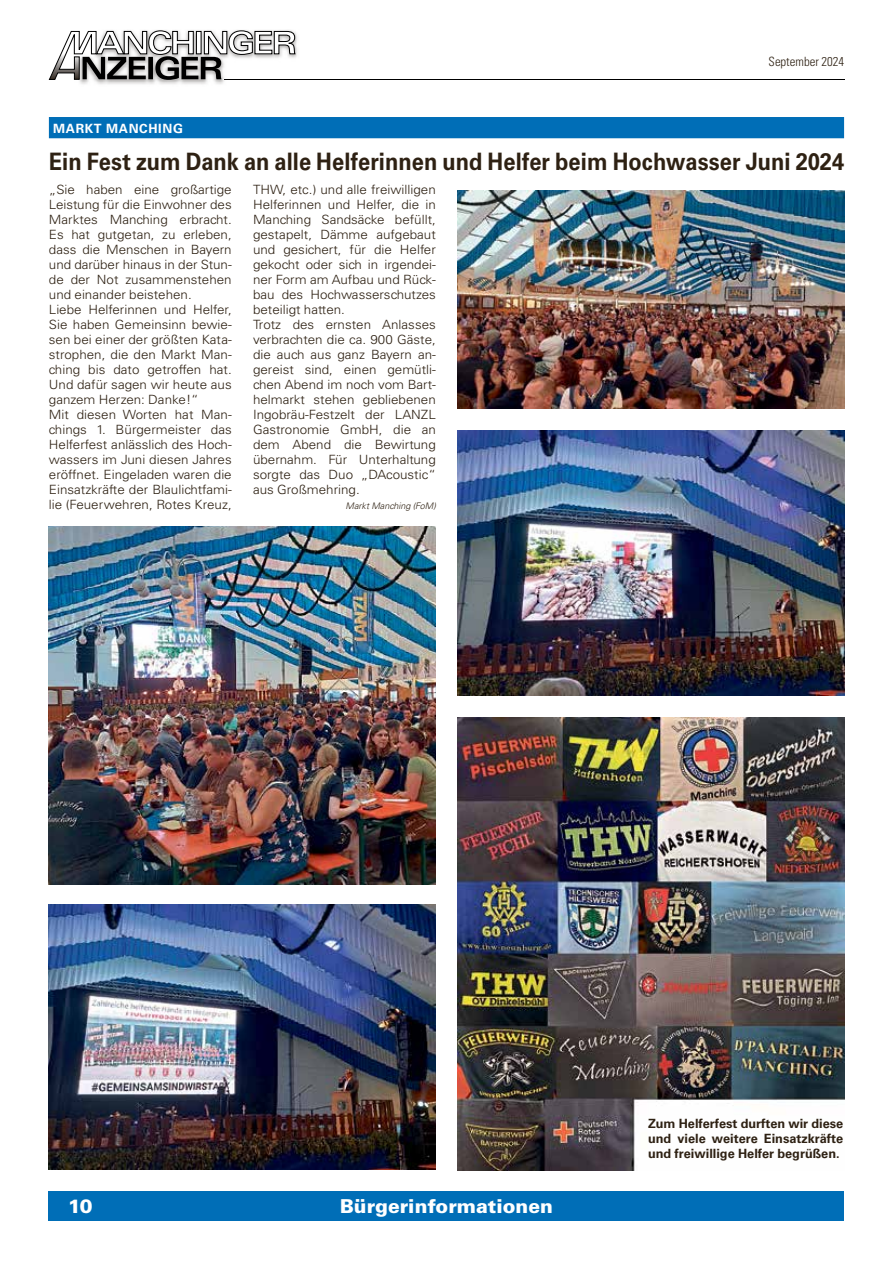
<style>
.page{position:relative;width:893px;height:1263px;background:#fff}
.page>*{position:absolute;margin:0;border:0;box-sizing:border-box;transform-origin:0 0}
.t1{font:700 24px "Univers LT Std";color:#2e2113;scale:.91 1}
.t2{font:900 19.2px "Univers LT Std";color:#fff}
.t3{font:300 12.75px/15px "Univers LT Std";color:#2e2113;scale:1.05 1}
.t4{font:700 12.75px/15px "Univers LT Std";color:#2e2113;text-align:justify}
.t5{font:300 condensed 12.75px "Univers LT Std";color:#2e2113}
.t6{font:700 12.75px "Univers LT Std";letter-spacing:.05em;color:#fff}
.t7{font:italic 300 9px "Univers LT Std";color:#2e2113}
</style>
<div class="page">
<img style="left:79px;top:81px;width:145px;height:3px">
<hr style="left:306px;top:80px;width:538px;height:1px;background:#000">
<svg style="left:49px;top:30px;width:257px;height:51px"></svg>
<hr style="left:225px;top:80px;width:52px;height:1px;background:#000">
<div style="left:49px;top:1191px;width:795px;height:29px;background:#006eb7"></div>
<div style="left:49px;top:117px;width:795px;height:21px;background:#006eb7"></div>
<img style="left:457px;top:718px;width:387px;height:453px">
<img style="left:457px;top:190px;width:387px;height:218px">
<img style="left:457px;top:431px;width:387px;height:264px">
<img style="left:49px;top:905px;width:387px;height:264px">
<img style="left:49px;top:526px;width:387px;height:358px">
<p class="t5" style="left:769px;top:53px;width:77px">September 2024</p>
<p class="t6" style="left:53px;top:121px;width:131px">MARKT MANCHING</p>
<h1 class="t1" style="left:49px;top:147px;width:875px">Ein Fest zum Dank an alle Helferinnen und Helfer beim Hochwasser Juni 2024</h1>
<p class="t3" style="left:49px;top:182px;width:176px">„Sie haben eine großartige<br>Leistung für die Einwohner des<br>Marktes Manching erbracht.<br>Es hat gutgetan, zu erleben, dass die Menschen in Bayern und darüber hinaus in der Stun&shy;de der Not zusammenstehen und einander beistehen.<br>Liebe Helferinnen und Helfer,<br>Sie haben Gemeinsinn bewie&shy;sen bei einer der größten Kata&shy;strophen, die den Markt Man&shy;ching bis dato getroffen hat.<br>Und dafür sagen wir heute aus ganzem Herzen: Danke!“<br>Mit diesen Worten hat Man&shy;chings 1. Bürgermeister das<br>Helferfest anlässlich des Hoch&shy;wassers im Juni diesen Jahres eröffnet. Eingeladen waren die<br>Einsatzkräfte der Blaulichtfami&shy;lie (Feuerwehren, Rotes Kreuz,</p>
<p class="t3" style="left:253px;top:182px;width:176px">THW, etc.) und alle freiwilligen<br>Helferinnen und Helfer, die in<br>Manching Sandsäcke befüllt, gestapelt, Dämme aufgebaut und gesichert, für die Helfer gekocht oder sich in irgendei&shy;ner Form am Aufbau und Rück&shy;bau des Hochwasserschutzes beteiligt hatten.<br>Trotz des ernsten Anlasses verbrachten die ca. 900 Gäste, die auch aus ganz Bayern an&shy;gereist sind, einen gemütli&shy;chen Abend im noch vom Bart&shy;helmarkt stehen gebliebenen<br>Ingobräu-Festzelt der LANZL<br>Gastronomie GmbH, die an dem Abend die Bewirtung übernahm. Für Unterhaltung sorgte das Duo „DAcoustic“ aus Großmehring.</p>
<p class="t7" style="left:346px;top:501px;width:92px">Markt Manching (FoM)</p>
<h2 class="t2" style="left:68px;top:1193px;width:26px">10</h2>
<h2 class="t2" style="left:340px;top:1193px;width:214px">Bürgerinformationen</h2>
<p class="t4" style="left:648px;top:1116px;width:197px">Zum Helferfest durften wir diese und viele weitere Einsatzkräfte und freiwillige Helfer begrüßen.</p>
</div>
